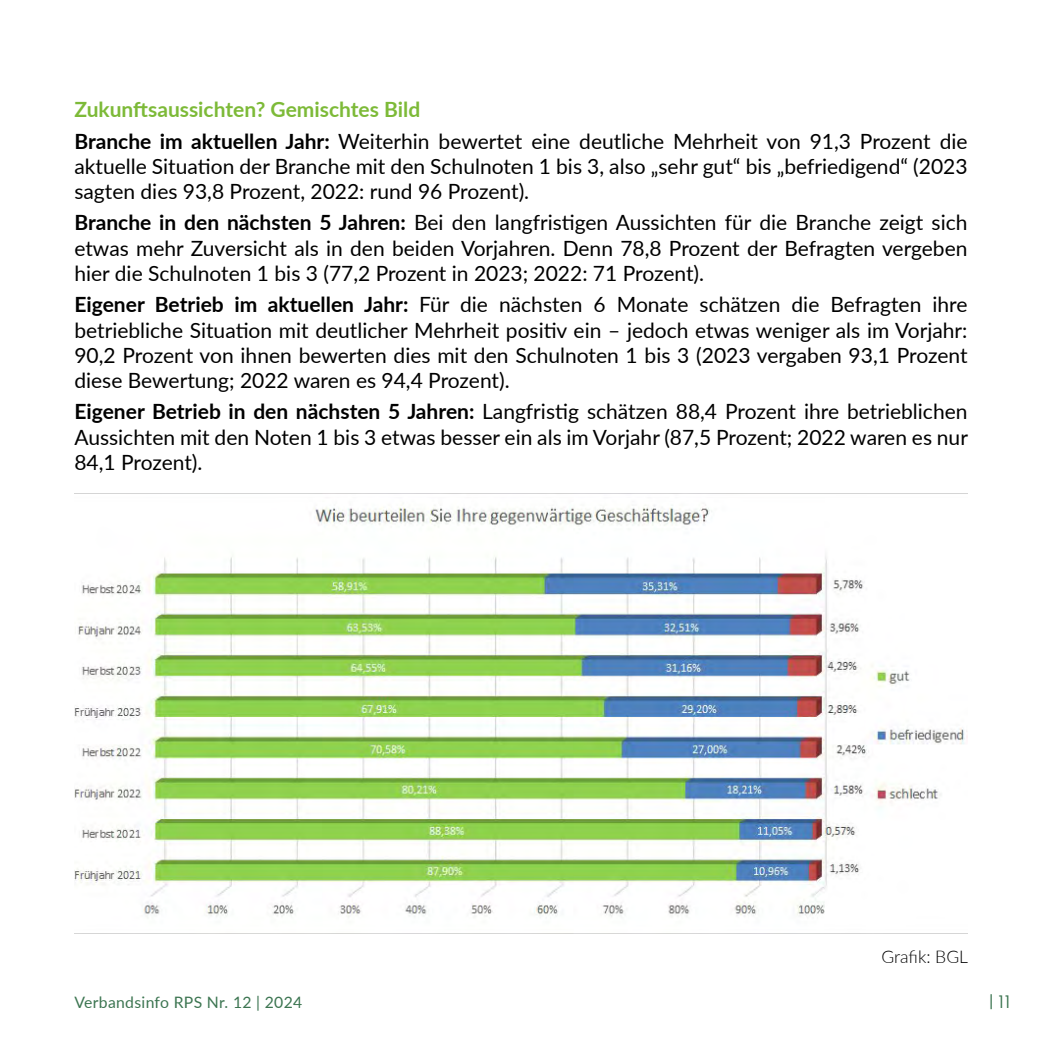
<style>
.page{position:relative;width:1042px;height:1042px;background:#fff}
.page>*{position:absolute;margin:0;border:0;box-sizing:border-box;transform-origin:0 0}
.t1{font:21px/25.2px "Lato";color:#000;text-align:justify}
.t2{font:300 17.5px "Lato";letter-spacing:-.005em;color:#000}
.t3{font:17.5px "Brother 1816 Book";color:#3c7551}
.t4{font:15.75px "Lato";letter-spacing:.02em;color:#3c7551}
.s1{font-weight:700;color:#7dba38}
.s2{font-weight:700}
</style>
<div class="page">
<img style="left:74px;top:493px;width:893px;height:424px">
<p class="t1" style="left:74px;top:93px;width:894px;line-height:31.5px"><span class="s1">Zukunftsaussichten? Gemischtes Bild<br></span><span class="s2">Branche im aktuellen Jahr:</span> Weiterhin bewertet eine deutliche Mehrheit von 91,3 Prozent die</p>
<p class="t1" style="left:74px;top:153px;width:894px">aktuelle Situation der Branche mit den Schulnoten 1 bis 3, also „sehr gut“ bis „befriedigend“ (2023 sagten dies 93,8 Prozent, 2022: rund 96 Prozent).</p>
<p class="t1" style="left:74px;top:209px;width:894px"><span class="s2">Branche in den nächsten 5 Jahren:</span> Bei den langfristigen Aussichten für die Branche zeigt sich etwas mehr Zuversicht als in den beiden Vorjahren. Denn 78,8 Prozent der Befragten vergeben hier die Schulnoten 1 bis 3 (77,2 Prozent in 2023; 2022: 71 Prozent).</p>
<p class="t1" style="left:74px;top:291px;width:894px"><span class="s2">Eigener Betrieb im aktuellen Jahr:</span> Für die nächsten 6 Monate schätzen die Befragten ihre betriebliche Situation mit deutlicher Mehrheit positiv ein – jedoch etwas weniger als im Vorjahr:<br>90,2 Prozent von ihnen bewerten dies mit den Schulnoten 1 bis 3 (2023 vergaben 93,1 Prozent diese Bewertung; 2022 waren es 94,4 Prozent).</p>
<p class="t1" style="left:74px;top:398px;width:895px"><span class="s2">Eigener Betrieb in den nächsten 5 Jahren:</span> Langfristig schätzen 88,4 Prozent ihre betrieblichen Aussichten mit den Noten 1 bis 3 etwas besser ein als im Vorjahr (87,5 Prozent; 2022 waren es nur 84,1 Prozent).</p>
<p class="t2" style="left:881px;top:944px;width:88px">Grafik: BGL</p>
<p class="t4" style="left:74px;top:991px;width:229px">Verbandsinfo RPS Nr. 12 | 2024</p>
<p class="t3" style="left:989px;top:988px;width:23px">| 11</p>
</div>
